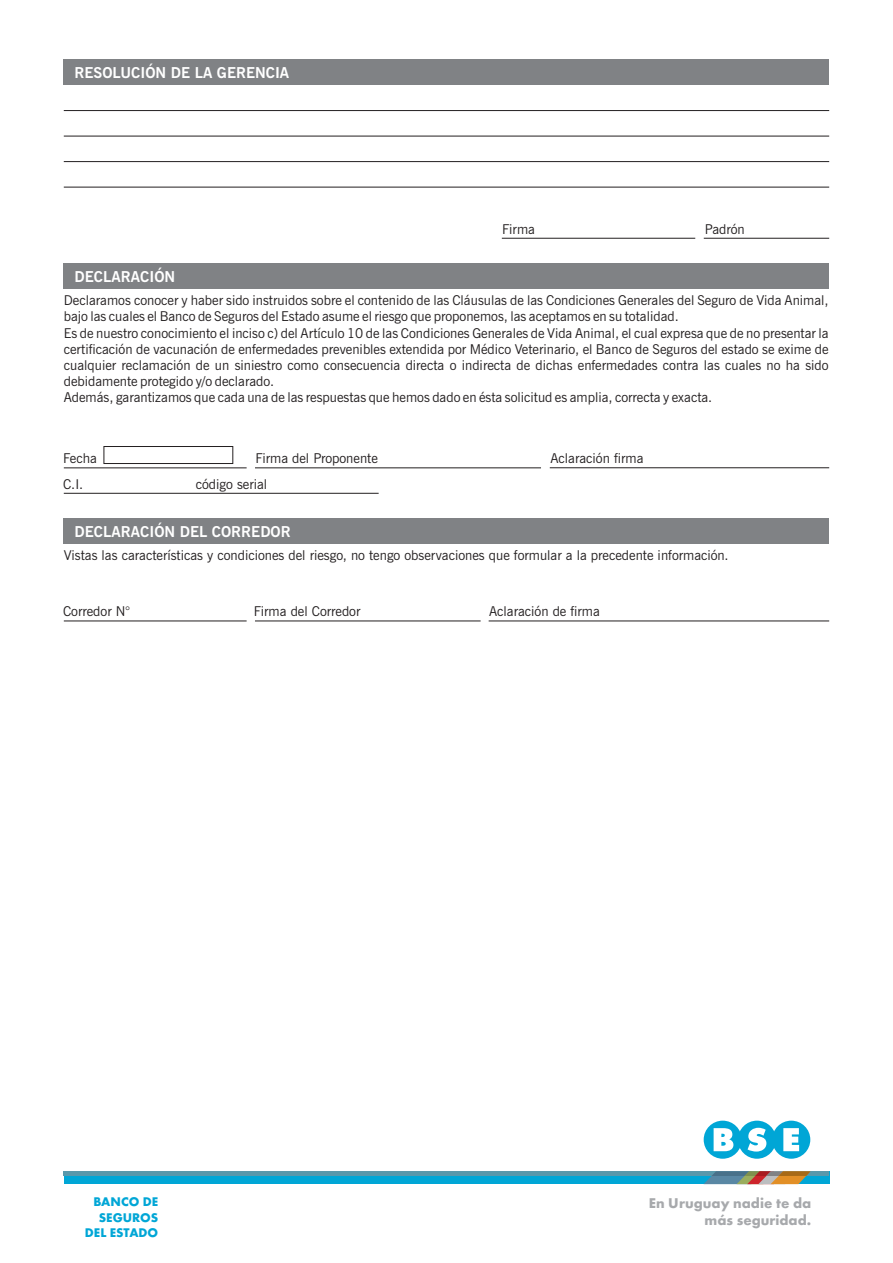
<style>
.page{position:relative;width:893px;height:1263px;background:#fff}
.page>*{position:absolute;margin:0;border:0;box-sizing:border-box;transform-origin:0 0}
.t1{font:700 15px "News Gothic BT";color:#fff}
.t2{font:14.7px/17.2px "Futura T Bold";color:#a7a9ac;text-align:right}
.t3{font:13.5px/16.2px "News Gothic BT";color:#231f20}
.t4{font:13.05px/15.3px "Futura T Bold";color:#00a6d6;text-align:right}
</style>
<div class="page">
<div style="left:64px;top:264px;width:765px;height:25px;background:#808285"></div>
<div style="left:64px;top:519px;width:765px;height:25px;background:#808285"></div>
<hr style="left:64px;top:620px;width:183px;height:1px;background:#231f20">
<hr style="left:255px;top:620px;width:226px;height:1px;background:#231f20">
<hr style="left:489px;top:620px;width:340px;height:1px;background:#231f20">
<div style="left:64px;top:60px;width:765px;height:25px;background:#808285"></div>
<hr style="left:64px;top:110px;width:765px;height:1px;background:#231f20">
<hr style="left:502px;top:238px;width:193px;height:1px;background:#231f20">
<hr style="left:704px;top:238px;width:125px;height:1px;background:#231f20">
<hr style="left:64px;top:136px;width:765px;height:1px;background:#231f20">
<hr style="left:64px;top:161px;width:765px;height:1px;background:#231f20">
<hr style="left:64px;top:187px;width:765px;height:1px;background:#231f20">
<hr style="left:255px;top:467px;width:286px;height:1px;background:#231f20">
<hr style="left:64px;top:467px;width:183px;height:1px;background:#231f20">
<hr style="left:550px;top:467px;width:279px;height:1px;background:#231f20">
<div style="left:103px;top:446px;width:130px;height:18px;border:1px solid #231f20"></div>
<hr style="left:64px;top:493px;width:315px;height:1px;background:#231f20">
<div style="left:64px;top:1171px;width:765px;height:13px;background:#00a6d6"></div>
<div style="left:704px;top:1121px;width:38px;height:38px;background:#00a6d6;border-radius:50%"></div>
<div style="left:772px;top:1121px;width:38px;height:38px;background:#00a6d6;border-radius:50%"></div>
<div style="left:738px;top:1121px;width:38px;height:38px;background:#00a6d6;border-radius:50%"></div>
<svg style="left:714px;top:1128px;width:19px;height:23px"></svg>
<svg style="left:748px;top:1128px;width:18px;height:23px"></svg>
<svg style="left:783px;top:1128px;width:16px;height:23px"></svg>
<div style="left:64px;top:1171px;width:765px;height:5px;background:#5998ab"></div>
<svg style="left:704px;top:1171px;width:106px;height:13px"></svg>
<p class="t1" style="left:75px;top:67px;width:216px">RESOLUCIÓN DE LA GERENCIA</p>
<p class="t3" style="left:502px;top:222px;width:34px">Firma</p>
<p class="t3" style="left:705px;top:222px;width:41px">Padrón</p>
<p class="t1" style="left:75px;top:271px;width:102px">DECLARACIÓN</p>
<p class="t3" style="left:64px;top:294px;width:766px">Declaramos conocer y haber sido instruidos sobre el contenido de las Cláusulas de las Condiciones Generales del Seguro de Vida Animal, bajo las cuales el Banco de Seguros del Estado asume el riesgo que proponemos, las aceptamos en su totalidad.<br>Es de nuestro conocimiento el inciso c) del Artículo 10 de las Condiciones Generales de Vida Animal, el cual expresa que de no presentar la certificación de vacunación de enfermedades prevenibles extendida por Médico Veterinario, el Banco de Seguros del estado se exime de cualquier reclamación de un siniestro como consecuencia directa o indirecta de dichas enfermedades contra las cuales no ha sido debidamente protegido y/o declarado.<br>Además, garantizamos que cada una de las respuestas que hemos dado en ésta solicitud es amplia, correcta y exacta.</p>
<p class="t3" style="left:63px;top:452px;width:35px">Fecha</p>
<p class="t3" style="left:255px;top:451px;width:124px">Firma del Proponente</p>
<p class="t3" style="left:550px;top:451px;width:95px">Aclaración firma</p>
<p class="t3" style="left:63px;top:477px;width:22px">C.I.</p>
<p class="t3" style="left:196px;top:477px;width:73px">código serial</p>
<p class="t1" style="left:75px;top:526px;width:218px">DECLARACIÓN DEL CORREDOR</p>
<p class="t3" style="left:64px;top:549px;width:666px">Vistas las características y condiciones del riesgo, no tengo observaciones que formular a la precedente información.</p>
<p class="t3" style="left:63px;top:605px;width:68px">Corredor N°</p>
<p class="t3" style="left:254px;top:605px;width:108px">Firma del Corredor</p>
<p class="t3" style="left:489px;top:605px;width:112px">Aclaración de firma</p>
<p class="t4" style="left:85px;top:1195px;width:75px">BANCO DE<br>SEGUROS<br>DEL ESTADO</p>
<p class="t2" style="left:649px;top:1196px;width:164px">En Uruguay nadie te da más seguridad.</p>
</div>
